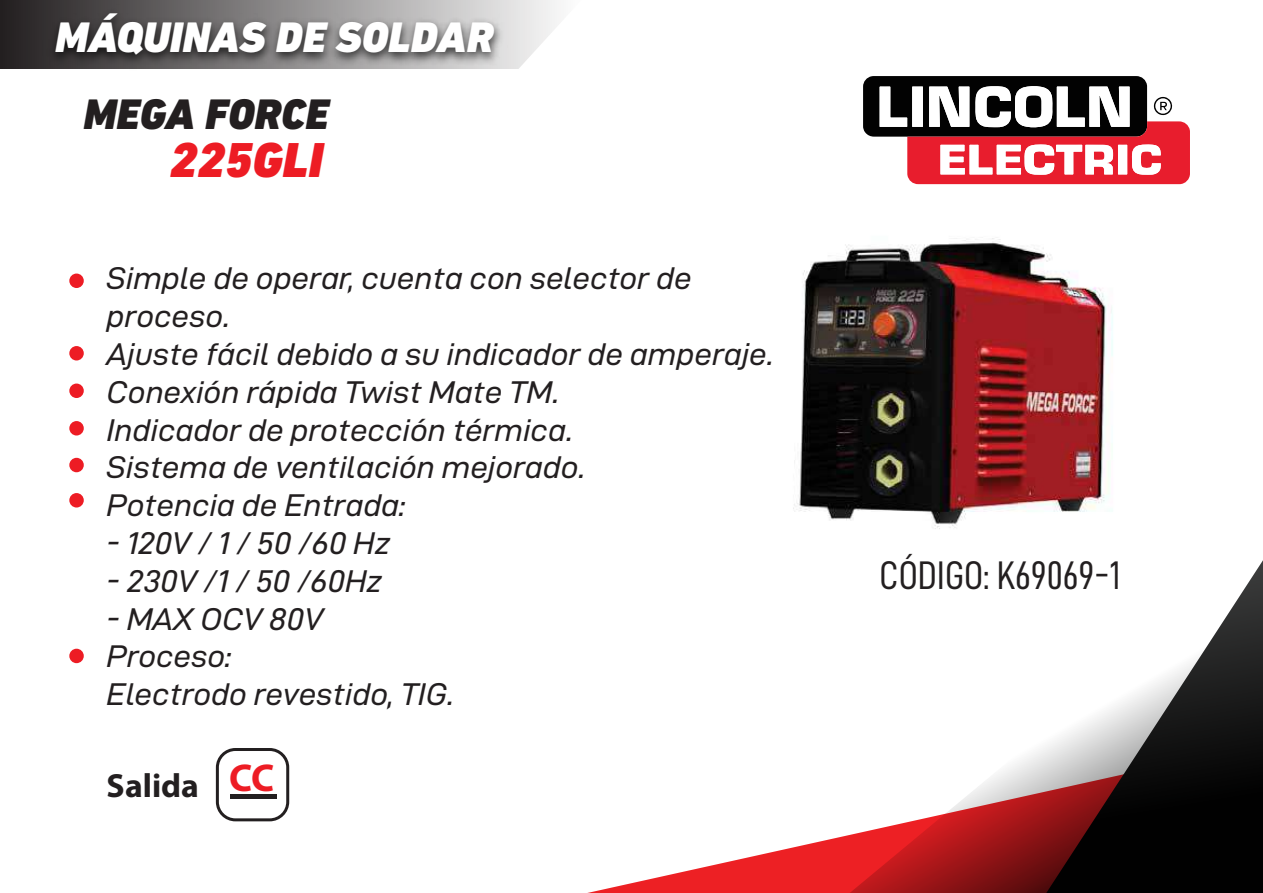
<style>
.page{position:relative;width:1263px;height:893px;background:#fff}
.page>*{position:absolute;margin:0;border:0;box-sizing:border-box;transform-origin:0 0}
.t1{font:italic 900 49.95px "DIN Next LT Pro";color:#ed1c24}
.t2{font:italic 900 43.5px "DIN Next LT Pro";color:#fff}
.t3{font:italic 900 43.5px "DIN Next LT Pro";color:#231f20}
.t4{font:40.05px "D DIN Condensed";color:#231f20}
.t5{font:700 33.6px "Myriad Pro";color:#231f20}
.t6{font:31.5px/37.8px "D DIN Exp Italic";color:#231f20}
</style>
<div class="page">
<img style="left:793px;top:244px;width:60px;height:276px">
<div style="left:216px;top:748px;width:73px;height:73px;border:3px solid #231f20;border-radius:18px"></div>
<hr style="left:230px;top:795px;width:47px;height:4px;background:#231f20">
<div style="left:69px;top:274px;width:15px;height:14px;background:#ed1c24;border-radius:50%"></div>
<div style="left:69px;top:346px;width:15px;height:14px;background:#ed1c24;border-radius:50%"></div>
<div style="left:69px;top:384px;width:15px;height:14px;background:#ed1c24;border-radius:50%"></div>
<div style="left:69px;top:421px;width:15px;height:14px;background:#ed1c24;border-radius:50%"></div>
<div style="left:69px;top:458px;width:15px;height:14px;background:#ed1c24;border-radius:50%"></div>
<div style="left:69px;top:493px;width:15px;height:14px;background:#ed1c24;border-radius:50%"></div>
<div style="left:69px;top:649px;width:15px;height:14px;background:#ed1c24;border-radius:50%"></div>
<svg style="left:853px;top:248px;width:10px;height:266px;background:#1e1d1c"></svg>
<svg style="left:863px;top:76px;width:327px;height:453px"></svg>
<svg style="left:587px;top:747px;width:459px;height:146px"></svg>
<svg style="left:1046px;top:560px;width:217px;height:333px"></svg>
<svg style="left:0;top:0;width:557px;height:69px"></svg>
<img style="left:42px;top:5px;width:465px;height:64px">
<h2 class="t2" style="left:55px;top:11px;width:440px">MÁQUINAS DE SOLDAR</h2>
<h2 class="t3" style="left:84px;top:88px;width:247px">MEGA FORCE</h2>
<h1 class="t1" style="left:170px;top:130px;width:155px">225GLI</h1>
<p class="t6" style="left:107px;top:259px;width:669px">Simple de operar, cuenta con selector de proceso.<br>Ajuste fácil debido a su indicador de amperaje.<br>Conexión rápida Twist Mate TM.<br>Indicador de protección térmica.<br>Sistema de ventilación mejorado.<br>Potencia de Entrada:</p>
<p class="t6" style="left:107px;top:524px;width:285px">- 120V / 1 / 50 /60 Hz</p>
<p class="t6" style="left:107px;top:561px;width:277px">- 230V /1 / 50 /60Hz</p>
<p class="t6" style="left:107px;top:599px;width:350px">- MAX OCV 80V<br>Proceso:<br>Electrodo revestido, TIG.</p>
<p class="t5" style="left:107px;top:764px;width:169px">Salida <sup>CC</sup></p>
<p class="t4" style="left:879px;top:553px;width:242px">CÓDIGO: K69069-1</p>
</div>
